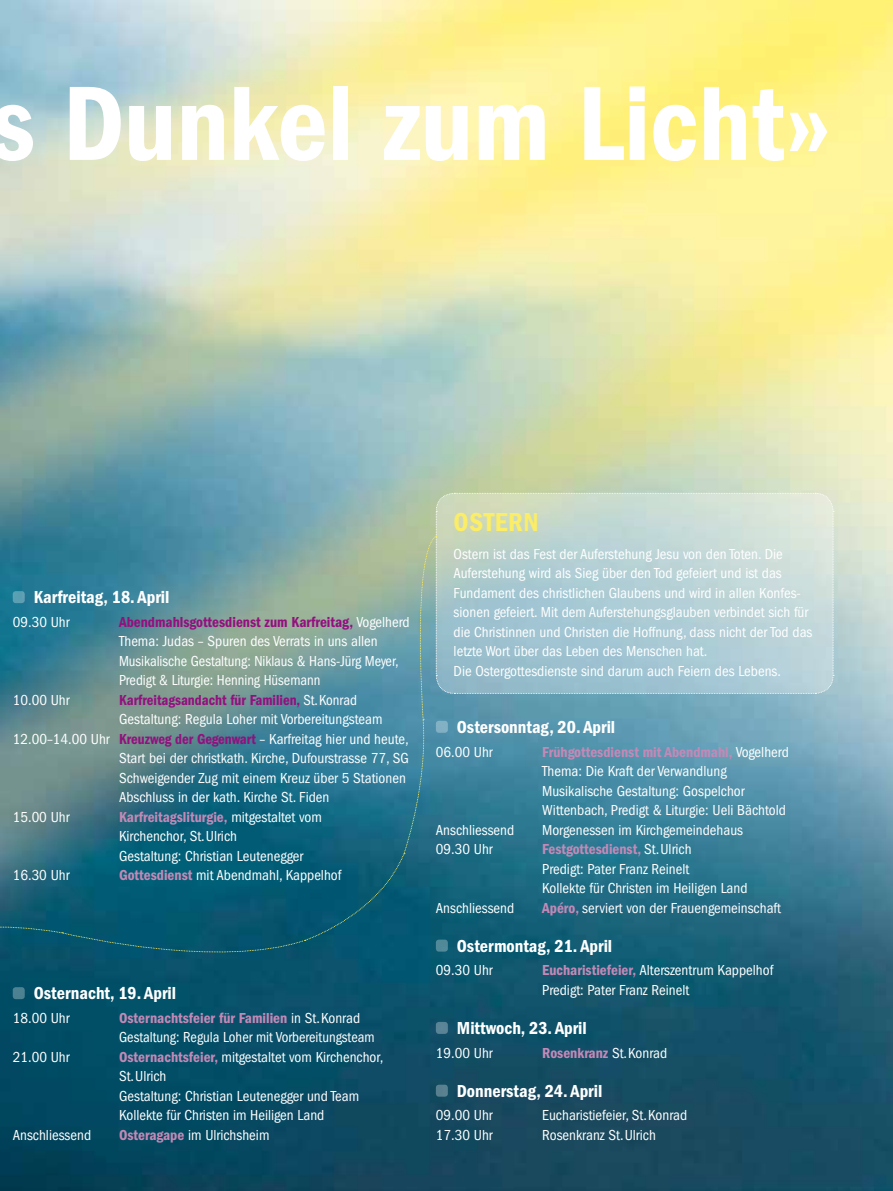
<style>
.page{position:relative;width:893px;height:1191px;background:#fff}
.page>*{position:absolute;margin:0;border:0;box-sizing:border-box;transform-origin:0 0}
.t1{font:600 condensed 109.35px "Franklin Gothic";color:#fff}
.t2{font:600 condensed 27px "Franklin Gothic";letter-spacing:.02em;color:#fbed66}
.t3{font:600 condensed 18px "Franklin Gothic";color:#fff}
.t4{font:condensed 15px/19.5px "Franklin Gothic";color:#fff}
.t5{font:600 condensed 15px "Franklin Gothic";color:#93107e}
.t6{font:600 condensed 15px "Franklin Gothic";color:#c489b7}
.s1{font-weight:600;color:#93107e}
.s2{font-weight:400;color:#fff}
.s3{font-weight:600;color:#c489b7}
</style>
<div class="page">
<img style="left:0;top:0;width:893px;height:1191px">
<div style="left:436px;top:1022px;width:12px;height:12px;background:#5b8597;border-radius:3px"></div>
<div style="left:436px;top:1084px;width:12px;height:12px;background:#58808e;border-radius:3px"></div>
<div style="left:13px;top:987px;width:12px;height:12px;background:#4d8293;border-radius:3px"></div>
<svg style="left:0;top:492px;width:834px;height:476px;background:#578f9d"></svg>
<h1 class="t1" style="left:-10px;top:61px;width:844px">s Dunkel zum Licht»</h1>
<p class="t3" style="left:34px;top:587px;width:137px">Karfreitag, 18. April</p>
<p class="t4" style="left:13px;top:612px;width:58px">09.30 Uhr</p>
<p class="t4" style="left:119px;top:612px;width:292px"><span class="s1">Abendmahlsgottesdienst zum Karfreitag,</span> Vogelherd Thema: Judas – Spuren des Verrats in uns allen Musikalische Gestaltung: Niklaus &amp; Hans-Jürg Meyer, Predigt &amp; Liturgie: Henning Hüsemann</p>
<p class="t4" style="left:13px;top:690px;width:58px">10.00 Uhr</p>
<p class="t5" style="left:119px;top:691px;width:239px">Karfreitagsandacht für Familien, <span class="s2">St.Konrad</span></p>
<p class="t4" style="left:119px;top:710px;width:265px">Gestaltung: Regula Loher mit Vorbereitungsteam</p>
<p class="t4" style="left:13px;top:729px;width:398px">12.00–14.00 Uhr <span class="s1">Kreuzweg der Gegenwart</span> – Karfreitag hier und heute,</p>
<p class="t4" style="left:119px;top:749px;width:291px">Start bei der christkath. Kirche, Dufourstrasse 77, SG</p>
<p class="t4" style="left:119px;top:768px;width:288px">Schweigender Zug mit einem Kreuz über 5 Stationen</p>
<p class="t4" style="left:119px;top:788px;width:212px">Abschluss in der kath. Kirche St. Fiden</p>
<p class="t4" style="left:13px;top:807px;width:58px">15.00 Uhr</p>
<p class="t4" style="left:119px;top:807px;width:204px"><span class="s3">Karfreitagsliturgie,</span> mitgestaltet vom<br>Kirchenchor, St.Ulrich<br>Gestaltung: Christian Leutenegger</p>
<p class="t4" style="left:13px;top:866px;width:58px">16.30 Uhr</p>
<p class="t4" style="left:119px;top:866px;width:224px"><span class="s3">Gottesdienst</span> mit Abendmahl, Kappelhof</p>
<p class="t3" style="left:34px;top:983px;width:144px">Osternacht, 19. April</p>
<p class="t4" style="left:13px;top:1008px;width:58px">18.00 Uhr</p>
<p class="t4" style="left:119px;top:1008px;width:257px"><span class="s3">Osternachtsfeier für Familien</span> in St.Konrad<br>Gestaltung: Regula Loher mit Vorbereitungsteam</p>
<p class="t4" style="left:13px;top:1047px;width:58px">21.00 Uhr</p>
<p class="t4" style="left:119px;top:1047px;width:266px"><span class="s3">Osternachtsfeier,</span> mitgestaltet vom Kirchenchor, St.Ulrich<br>Gestaltung: Christian Leutenegger und Team Kollekte für Christen im Heiligen Land</p>
<p class="t4" style="left:13px;top:1125px;width:80px">Anschliessend</p>
<p class="t4" style="left:119px;top:1125px;width:152px"><span class="s3">Osteragape</span> im Ulrichsheim</p>
<h2 class="t2" style="left:454px;top:506px;width:87px">OSTERN</h2>
<p class="t4" style="left:454px;top:544px;width:360px">Ostern ist das Fest der Auferstehung Jesu von den Toten. Die Auferstehung wird als Sieg über den Tod gefeiert und ist das Fundament des christlichen Glaubens und wird in allen Konfes&shy;sionen gefeiert. Mit dem Auferstehungsglauben verbindet sich für die Christinnen und Christen die Hoffnung, dass nicht der Tod das letzte Wort über das Leben des Menschen hat.<br>Die Ostergottesdienste sind darum auch Feiern des Lebens.</p>
<p class="t3" style="left:457px;top:716px;width:160px">Ostersonntag, 20. April</p>
<p class="t4" style="left:436px;top:742px;width:58px">06.00 Uhr</p>
<p class="t4" style="left:542px;top:742px;width:248px"><span class="s3">Frühgottesdienst mit Abendmahl,</span> Vogelherd Thema: Die Kraft der Verwandlung Musikalische Gestaltung: Gospelchor Wittenbach, Predigt &amp; Liturgie: Ueli Bächtold</p>
<p class="t4" style="left:436px;top:820px;width:80px">Anschliessend</p>
<p class="t4" style="left:542px;top:820px;width:202px">Morgenessen im Kirchgemeindehaus</p>
<p class="t4" style="left:436px;top:839px;width:58px">09.30 Uhr</p>
<p class="t4" style="left:542px;top:839px;width:207px"><span class="s3">Festgottesdienst,</span> St.Ulrich<br>Predigt: Pater Franz Reinelt<br>Kollekte für Christen im Heiligen Land</p>
<p class="t4" style="left:436px;top:898px;width:80px">Anschliessend</p>
<p class="t4" style="left:542px;top:898px;width:240px"><span class="s3">Apéro,</span> serviert von der Frauengemeinschaft</p>
<p class="t3" style="left:457px;top:935px;width:157px">Ostermontag, 21. April</p>
<p class="t4" style="left:436px;top:960px;width:58px">09.30 Uhr</p>
<p class="t4" style="left:542px;top:960px;width:233px"><span class="s3">Eucharistiefeier,</span> Alterszentrum Kappelhof<br>Predigt: Pater Franz Reinelt</p>
<p class="t3" style="left:457px;top:1017px;width:132px">Mittwoch, 23. April</p>
<p class="t4" style="left:436px;top:1043px;width:58px">19.00 Uhr</p>
<p class="t6" style="left:542px;top:1044px;width:127px">Rosenkranz <span class="s2">St.Konrad</span></p>
<p class="t3" style="left:457px;top:1080px;width:147px">Donnerstag, 24. April</p>
<p class="t4" style="left:436px;top:1105px;width:58px">09.00 Uhr</p>
<p class="t4" style="left:542px;top:1105px;width:147px">Eucharistiefeier, St.Konrad</p>
<p class="t4" style="left:436px;top:1125px;width:58px">17.30 Uhr</p>
<p class="t4" style="left:542px;top:1125px;width:115px">Rosenkranz St.Ulrich</p>
</div>
